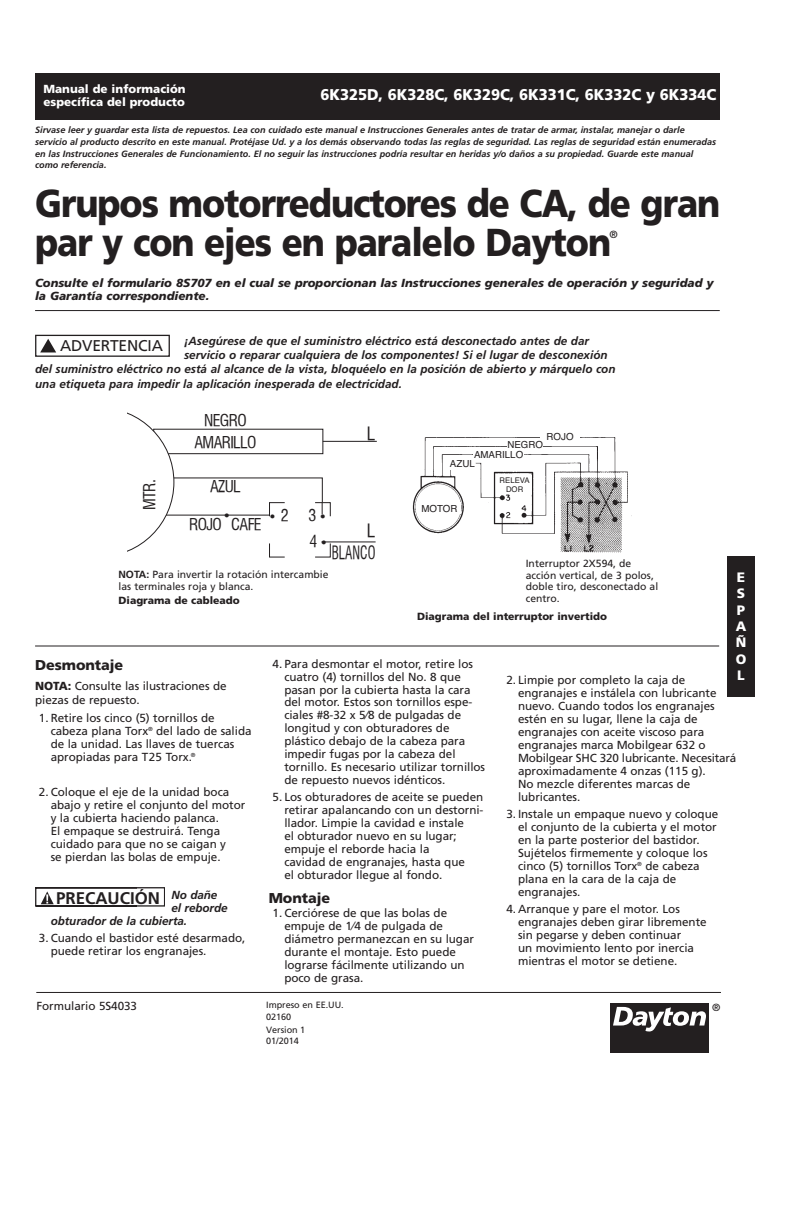
<style>
.page{position:relative;width:792px;height:1224px;background:#fff}
.page>*{position:absolute;margin:0;border:0;box-sizing:border-box;transform-origin:0 0}
.t1{font:900 39px/39px "Frutiger";letter-spacing:-.03em;color:#231f20;scale:.89 1}
.t2{font:18px "Halvett Condensed";color:#231f20;scale:.74 1}
.t3{font:18px "Halvett Condensed";color:#231f20}
.t4{font:700 16.8px "Frutiger";color:#231f20}
.t5{font:16px "Halvett Condensed";letter-spacing:-.04em;color:#231f20}
.t6{font:900 15.6px "Frutiger";letter-spacing:-.005em;color:#fff;scale:.95 1}
.t7{font:15.6px "Frutiger";letter-spacing:-.01em;color:#231f20}
.t8{font:900 14.2px "Frutiger";letter-spacing:-.005em;color:#231f20}
.t9{font:14px "Times";color:#231f20}
.t10{font:900 13.6px/16.4px "Frutiger";color:#fff;text-align:justify}
.t11{font:11.6px/13px "Frutiger";letter-spacing:-.005em;color:#231f20}
.t12{font:italic 700 11.6px "Frutiger";color:#231f20}
.t13{font:italic 900 11.6px/13px "Frutiger";color:#231f20}
.t14{font:900 11.6px/13px "Frutiger";color:#fff}
.t15{font:10.4px/11.6px "Frutiger";color:#231f20}
.t16{font:900 10.4px "Frutiger";color:#231f20}
.t17{font:9.8px "Helvetica";color:#231f20}
.t18{font:italic 700 9px/11.6px "Frutiger";color:#231f20}
.t19{font:9px/13px "Frutiger";letter-spacing:-.005em;color:#231f20}
.t20{font:7.8px/9.4px "Helvetica";color:#231f20;text-align:center}
.s1{font-family:"Halvett Condensed";font-size:16px}
.s2{font-family:"Times";font-size:14px}
.s3{font-weight:700}
.s4{font-weight:900}
</style>
<div class="page">
<hr style="left:36px;top:992px;width:685px;height:1px;background:#231f20">
<div style="left:610px;top:1003px;width:99px;height:49px;background:#231f20"></div>
<svg style="left:613px;top:1007px;width:60px;height:25px"></svg>
<svg style="left:673px;top:1011px;width:16px;height:15px"></svg>
<div style="left:678px;top:1015px;width:6px;height:8px;background:#231f20;border-radius:3px"></div>
<svg style="left:689px;top:1011px;width:17px;height:15px"></svg>
<div style="left:35px;top:73px;width:685px;height:47px;background:#231f20"></div>
<img style="left:412px;top:437px;width:220px;height:116px">
<hr style="left:35px;top:646px;width:684px;height:1px;background:#231f20">
<hr style="left:35px;top:310px;width:685px;height:1px;background:#231f20">
<div style="left:418px;top:503px;width:42px;height:11px;background:#fff"></div>
<div style="left:540px;top:431px;width:40px;height:11px;background:#fff"></div>
<div style="left:507px;top:439px;width:36px;height:11px;background:#fff"></div>
<div style="left:474px;top:449px;width:50px;height:11px;background:#fff"></div>
<div style="left:449px;top:458px;width:26px;height:11px;background:#fff"></div>
<div style="left:498px;top:475px;width:34px;height:19px;background:#fff"></div>
<div style="left:728px;top:556px;width:27px;height:141px;background:#231f20"></div>
<svg style="left:40px;top:339px;width:16px;height:13px"></svg>
<div style="left:35px;top:335px;width:135px;height:22px;border:1px solid #231f20"></div>
<svg style="left:35px;top:887px;width:130px;height:20px"></svg>
<div style="left:153px;top:429px;width:170px;height:25px;border:1px solid #231f20"></div>
<div style="left:25px;top:408px;width:149px;height:149px;background:#fff;border-radius:50%"></div>
<hr style="left:323px;top:441px;width:54px;height:1px;background:#231f20">
<hr style="left:322px;top:541px;width:54px;height:1px;background:#231f20">
<svg style="left:269px;top:502px;width:62px;height:56px"></svg>
<p class="t14" style="left:43px;top:82px;width:144px">Manual de información específica del producto</p>
<p class="t6" style="left:321px;top:85px;width:418px">6K325D, 6K328C, 6K329C, 6K331C, 6K332C y 6K334C</p>
<p class="t18" style="left:35px;top:124px;width:683px">Sirvase leer y guardar esta lista de repuestos. Lea con cuidado este manual e Instrucciones Generales antes de tratar de armar, instalar, manejar o darle servicio al producto descrito en este manual. Protéjase Ud. y a los demás observando todas las reglas de seguridad. Las reglas de seguridad están enumeradas en las Instrucciones Generales de Funcionamiento. El no seguir las instrucciones podría resultar en heridas y/o daños a su propiedad. Guarde este manual como referencia.</p>
<p class="t1" style="left:35px;top:183px;width:771px">Grupos motorreductores de CA, de gran par y con ejes en paralelo Dayton</p>
<p class="t15" style="left:609px;top:228px;width:10px">®</p>
<p class="t13" style="left:35px;top:276px;width:680px">Consulte el formulario 8S707 en el cual se proporcionan las Instrucciones generales de operación y seguridad y la Garantía correspondiente.</p>
<p class="t12" style="left:184px;top:334px;width:407px">¡Asegúrese de que el suministro eléctrico está desconectado antes de dar</p>
<p class="t12" style="left:184px;top:348px;width:425px">servicio o reparar cualquiera de los componentes! Si el lugar de desconexión</p>
<p class="t12" style="left:35px;top:362px;width:582px">del suministro eléctrico no está al alcance de la vista, bloquéelo en la posición de abierto y márquelo con</p>
<p class="t12" style="left:35px;top:377px;width:368px">una etiqueta para impedir la aplicación inesperada de electricidad.</p>
<p class="t7" style="left:60px;top:337px;width:104px">ADVERTENCIA</p>
<p class="t5" style="left:204px;top:410px;width:44px">NEGRO</p>
<p class="t5" style="left:195px;top:432px;width:63px">AMARILLO</p>
<p class="t5" style="left:210px;top:476px;width:32px">AZUL</p>
<p class="t5" style="left:189px;top:514px;width:74px">ROJO CAFE</p>
<p class="t3" style="left:367px;top:423px;width:10px">L</p>
<p class="t17" style="left:547px;top:429px;width:29px">ROJO</p>
<p class="t17" style="left:507px;top:437px;width:37px">NEGRO</p>
<p class="t17" style="left:474px;top:447px;width:51px">AMARILLO</p>
<p class="t17" style="left:450px;top:456px;width:26px">AZUL</p>
<p class="t20" style="left:500px;top:476px;width:32px">RELEVA<br>DOR</p>
<p class="t5" style="left:140px;top:510px;width:32px;rotate:-90deg">MTR.</p>
<p class="t17" style="left:421px;top:501px;width:38px">MOTOR</p>
<p class="t9" style="left:270px;top:508px;width:57px">• <span class="s1">2 3</span> •</p>
<p class="t5" style="left:310px;top:532px;width:18px">4 <span class="s2">•</span></p>
<p class="t9" style="left:224px;top:507px;width:6px">•</p>
<p class="t3" style="left:367px;top:520px;width:10px">L</p>
<p class="t2" style="left:332px;top:542px;width:60px">BLANCO</p>
<p class="t15" style="left:526px;top:557px;width:134px">Interruptor 2X594, de acción vertical, de 3 polos, doble tiro, desconectado al centro.</p>
<p class="t15" style="left:118px;top:568px;width:212px"><span class="s3">NOTA:</span> Para invertir la rotación intercambie las terminales roja y blanca.</p>
<p class="t16" style="left:118px;top:594px;width:123px">Diagrama de cableado</p>
<p class="t10" style="left:736px;top:569px;width:12px">E S P A Ñ O L</p>
<p class="t16" style="left:417px;top:610px;width:192px">Diagrama del interruptor invertido</p>
<p class="t11" style="left:284px;top:657px;width:202px;text-indent:-12px">4. Para desmontar el motor, retire los cuatro (4) tornillos del No. 8 que pasan por la cubierta hasta la cara del motor. Estos son tornillos espe&shy;ciales #8-32 x 5⁄8 de pulgadas de longitud y con obturadores de plástico debajo de la cabeza para impedir fugas por la cabeza del tornillo. Es necesario utilizar tornillos de repuesto nuevos idénticos.</p>
<p class="t11" style="left:284px;top:791px;width:201px;text-indent:-12px">5. Los obturadores de aceite se pueden retirar apalancando con un destorni&shy;llador. Limpie la cavidad e instale<br>el obturador nuevo en su lugar; empuje el reborde hacia la<br>cavidad de engranajes, hasta que<br>el obturador llegue al fondo.</p>
<p class="t8" style="left:269px;top:889px;width:63px">Montaje</p>
<p class="t11" style="left:284px;top:906px;width:191px;text-indent:-12px">1. Cerciórese de que las bolas de empuje de 1⁄4 de pulgada de diámetro permanezcan en su lugar durante el montaje. Esto puede lograrse fácilmente utilizando un poco de grasa.</p>
<p class="t8" style="left:35px;top:656px;width:90px">Desmontaje</p>
<p class="t11" style="left:35px;top:679px;width:193px;line-height:14px"><span class="s4">NOTA:</span> Consulte las ilustraciones de piezas de repuesto.</p>
<p class="t11" style="left:51px;top:712px;width:202px;text-indent:-12px">1. Retire los cinco (5) tornillos de cabeza plana Torx<sup>®</sup> del lado de salida de la unidad. Las llaves de tuercas apropiadas para T25 Torx.<sup>®</sup></p>
<p class="t11" style="left:51px;top:786px;width:196px;text-indent:-12px">2. Coloque el eje de la unidad boca abajo y retire el conjunto del motor y la cubierta haciendo palanca.<br>El empaque se destruirá. Tenga cuidado para que no se caigan y<br>se pierdan las bolas de empuje.</p>
<p class="t12" style="left:171px;top:888px;width:48px">No dañe</p>
<p class="t12" style="left:171px;top:901px;width:58px">el reborde</p>
<p class="t12" style="left:51px;top:914px;width:138px">obturador de la cubierta.</p>
<p class="t11" style="left:51px;top:931px;width:196px;text-indent:-12px">3. Cuando el bastidor esté desarmado, puede retirar los engranajes.</p>
<p class="t11" style="left:518px;top:674px;width:220px;text-indent:-12px">2. Limpie por completo la caja de engranajes e instálela con lubricante nuevo. Cuando todos los engranajes estén en su lugar, llene la caja de engranajes con aceite viscoso para engranajes marca Mobilgear 632 o<br>Mobilgear SHC 320 lubricante. Necesitará aproximadamente 4 onzas (115 g).<br>No mezcle diferentes marcas de lubricantes.</p>
<p class="t11" style="left:518px;top:808px;width:202px;text-indent:-12px">3. Instale un empaque nuevo y coloque el conjunto de la cubierta y el motor en la parte posterior del bastidor.<br>Sujételos firmemente y coloque los cinco (5) tornillos Torx<sup>®</sup> de cabeza plana en la cara de la caja de engranajes.</p>
<p class="t11" style="left:518px;top:902px;width:190px;text-indent:-12px">4. Arranque y pare el motor. Los engranajes deben girar libremente sin pegarse y deben continuar<br>un movimiento lento por inercia mientras el motor se detiene.</p>
<p class="t4" style="left:56px;top:888px;width:106px">PRECAUCIÓN</p>
<p class="t11" style="left:36px;top:999px;width:102px">Formulario 5S4033</p>
<p class="t19" style="left:266px;top:998px;width:79px">Impreso en EE.UU.<br>02160<br>Version 1</p>
<p class="t19" style="left:266px;top:1035px;width:34px">01/2014</p>
<p class="t15" style="left:712px;top:1002px;width:10px">®</p>
</div>
